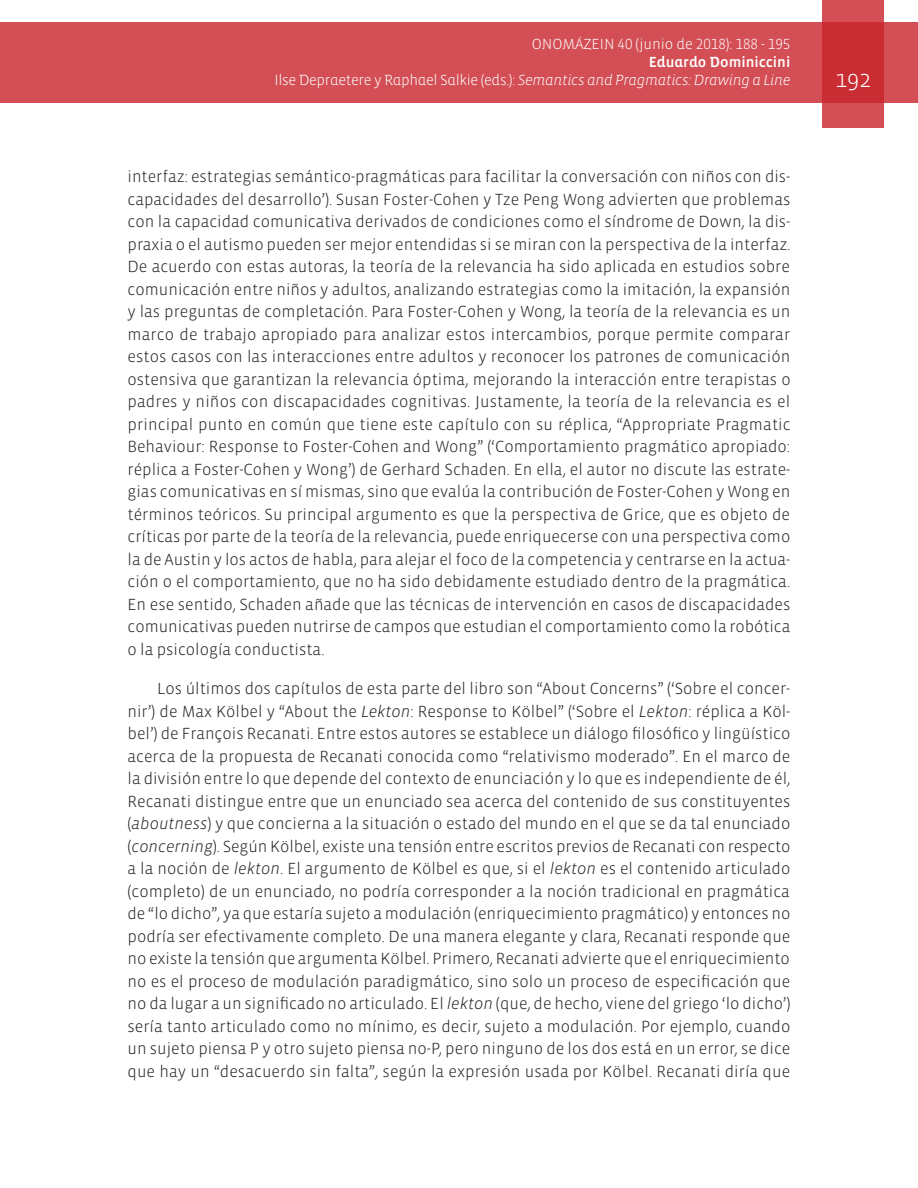
<style>
.page{position:relative;width:918px;height:1188px;background:#fff}
.page>*{position:absolute;margin:0;border:0;box-sizing:border-box;transform-origin:0 0}
.t1{font:300 24px "Vista Sans";color:#fff}
.Textos{font:300 16.5px/22.5px "Vista Sans";color:#231f20;text-align:justify}
.t2{font:300 15px "Vista Sans Alt";letter-spacing:-.02em;color:#fff}
.t3{font:300 15px "Vista Sans Alt";color:#fff}
.t4{font:15px "Vista Sans Alt Med";color:#fff}
.s1{font-family:"Vista Sans Alt Light Ita";font-weight:400}
.s2{font-style:italic}
</style>
<div class="page">
<div style="left:0;top:23px;width:918px;height:80px;background:#d34f55"></div>
<svg style="left:822px;top:0;width:62px;height:128px;background:#cd383f"></svg>
<p class="t3" style="left:532px;top:37px;width:260px">ONOMÁZEIN 40 (junio de 2018): 188 - 195</p>
<p class="t4" style="left:649px;top:55px;width:143px">Eduardo Dominiccini</p>
<p class="t2" style="left:275px;top:73px;width:517px">Ilse Depraetere y Raphael Salkie (eds.): <span class="s1">Semantics and Pragmatics: Drawing a Line</span></p>
<h1 class="t1" style="left:835px;top:66px;width:37px">192</h1>
<p class="Textos" style="left:128px;top:166px;width:665px">interfaz: estrategias semántico-pragmáticas para facilitar la conversación con niños con dis&shy;capacidades del desarrollo’). Susan Foster-Cohen y Tze Peng Wong advierten que problemas con la capacidad comunicativa derivados de condiciones como el síndrome de Down, la dis&shy;praxia o el autismo pueden ser mejor entendidas si se miran con la perspectiva de la interfaz.<br>De acuerdo con estas autoras, la teoría de la relevancia ha sido aplicada en estudios sobre comunicación entre niños y adultos, analizando estrategias como la imitación, la expansión y las preguntas de completación. Para Foster-Cohen y Wong, la teoría de la relevancia es un marco de trabajo apropiado para analizar estos intercambios, porque permite comparar estos casos con las interacciones entre adultos y reconocer los patrones de comunicación ostensiva que garantizan la relevancia óptima, mejorando la interacción entre terapistas o padres y niños con discapacidades cognitivas. Justamente, la teoría de la relevancia es el principal punto en común que tiene este capítulo con su réplica, “Appropriate Pragmatic Behaviour: Response to Foster-Cohen and Wong” (‘Comportamiento pragmático apropiado: réplica a Foster-Cohen y Wong’) de Gerhard Schaden. En ella, el autor no discute las estrate&shy;gias comunicativas en sí mismas, sino que evalúa la contribución de Foster-Cohen y Wong en términos teóricos. Su principal argumento es que la perspectiva de Grice, que es objeto de críticas por parte de la teoría de la relevancia, puede enriquecerse con una perspectiva como la de Austin y los actos de habla, para alejar el foco de la competencia y centrarse en la actua&shy;ción o el comportamiento, que no ha sido debidamente estudiado dentro de la pragmática.<br>En ese sentido, Schaden añade que las técnicas de intervención en casos de discapacidades comunicativas pueden nutrirse de campos que estudian el comportamiento como la robótica o la psicología conductista.</p>
<p class="Textos" style="left:128px;top:678px;width:665px;text-indent:30px">Los últimos dos capítulos de esta parte del libro son “About Concerns” (‘Sobre el concer&shy;nir’) de Max Kölbel y “About the <span class="s2">Lekton</span>: Response to Kölbel” (‘Sobre el <span class="s2">Lekton</span>: réplica a Köl&shy;bel’) de François Recanati. Entre estos autores se establece un diálogo filosófico y lingüístico acerca de la propuesta de Recanati conocida como “relativismo moderado”. En el marco de la división entre lo que depende del contexto de enunciación y lo que es independiente de él, Recanati distingue entre que un enunciado sea acerca del contenido de sus constituyentes (<span class="s2">aboutness</span>) y que concierna a la situación o estado del mundo en el que se da tal enunciado (<span class="s2">concerning</span>). Según Kölbel, existe una tensión entre escritos previos de Recanati con respecto a la noción de <span class="s2">lekton</span>. El argumento de Kölbel es que, si el <span class="s2">lekton</span> es el contenido articulado (completo) de un enunciado, no podría corresponder a la noción tradicional en pragmática de “lo dicho”, ya que estaría sujeto a modulación (enriquecimiento pragmático) y entonces no podría ser efectivamente completo. De una manera elegante y clara, Recanati responde que no existe la tensión que argumenta Kölbel. Primero, Recanati advierte que el enriquecimiento no es el proceso de modulación paradigmático, sino solo un proceso de especificación que no da lugar a un significado no articulado. El <span class="s2">lekton</span> (que, de hecho, viene del griego ‘lo dicho’) sería tanto articulado como no mínimo, es decir, sujeto a modulación. Por ejemplo, cuando un sujeto piensa P y otro sujeto piensa no-P, pero ninguno de los dos está en un error, se dice que hay un “desacuerdo sin falta”, según la expresión usada por Kölbel. Recanati diría que</p>
</div>
